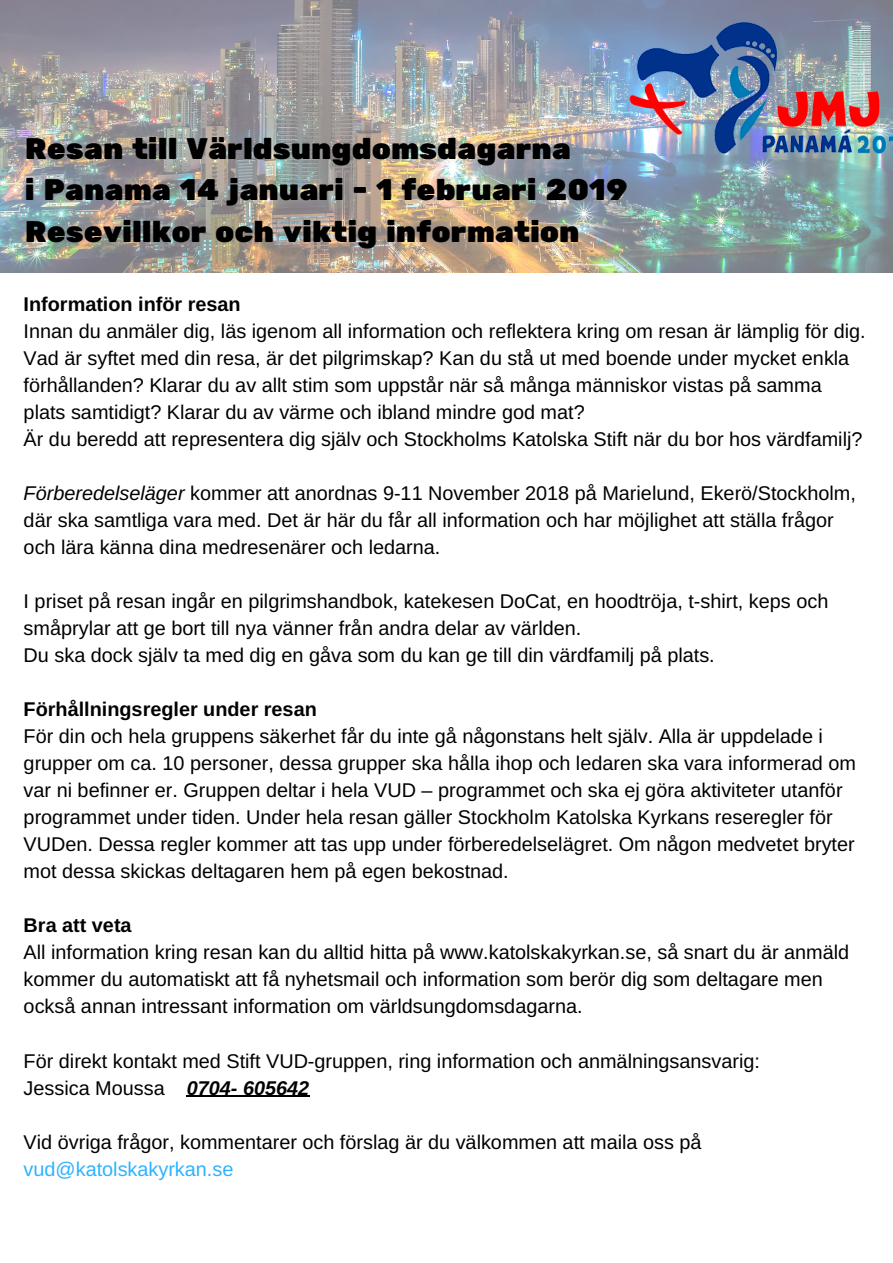
<style>
.page{position:relative;width:893px;height:1263px;background:#fff}
.page>*{position:absolute;margin:0;border:0;box-sizing:border-box;transform-origin:0 0}
.t1{font:29.85px/41.7px "Rubik One";color:#000}
.t2{font:19.8px/27px "Arimo";color:#000}
.t3{font:700 19.8px "Arimo";color:#000}
.t4{font:19.8px "Arimo";color:#2eb2ff}
.s1{font-style:italic}
.s2{font-weight:700;font-style:italic}
</style>
<div class="page">
<svg style="left:187px;top:1096px;width:122px;height:1px"></svg>
<img style="left:0;top:0;width:893px;height:272px">
<img style="left:620px;top:15px;width:273px;height:149px">
<h1 class="t1" style="left:25px;top:129px;width:605px">Resan till Världsungdomsdagarna<br>i Panama 14 januari - 1 februari 2019<br>Resevillkor och viktig information</h1>
<p class="t3" style="left:24px;top:293px;width:219px">Information inför resan</p>
<p class="t2" style="left:24px;top:317px;width:844px">Innan du anmäler dig, läs igenom all information och reflektera kring om resan är lämplig för dig.<br>Vad är syftet med din resa, är det pilgrimskap? Kan du stå ut med boende under mycket enkla förhållanden? Klarar du av allt stim som uppstår när så många människor vistas på samma plats samtidigt? Klarar du av värme och ibland mindre god mat?<br>Är du beredd att representera dig själv och Stockholms Katolska Stift när du bor hos värdfamilj?</p>
<p class="t2" style="left:24px;top:480px;width:834px"><span class="s1">Förberedelseläger</span> kommer att anordnas 9-11 November 2018 på Marielund, Ekerö/Stockholm, där ska samtliga vara med. Det är här du får all information och har möjlighet att ställa frågor och lära känna dina medresenärer och ledarna.</p>
<p class="t2" style="left:24px;top:588px;width:806px">I priset på resan ingår en pilgrimshandbok, katekesen DoCat, en hoodtröja, t-shirt, keps och småprylar att ge bort till nya vänner från andra delar av världen.<br>Du ska dock själv ta med dig en gåva som du kan ge till din värdfamilj på plats.</p>
<p class="t3" style="left:24px;top:698px;width:295px">Förhållningsregler under resan</p>
<p class="t2" style="left:24px;top:723px;width:834px">För din och hela gruppens säkerhet får du inte gå någonstans helt själv. Alla är uppdelade i grupper om ca. 10 personer, dessa grupper ska hålla ihop och ledaren ska vara informerad om var ni befinner er. Gruppen deltar i hela VUD – programmet och ska ej göra aktiviteter utanför programmet under tiden. Under hela resan gäller Stockholm Katolska Kyrkans reseregler för VUDen. Dessa regler kommer att tas upp under förberedelselägret. Om någon medvetet bryter mot dessa skickas deltagaren hem på egen bekostnad.</p>
<p class="t3" style="left:24px;top:914px;width:109px">Bra att veta</p>
<p class="t2" style="left:24px;top:939px;width:827px">All information kring resan kan du alltid hitta på www.katolskakyrkan.se, så snart du är anmäld kommer du automatiskt att få nyhetsmail och information som berör dig som deltagare men också annan intressant information om världsungdomsdagarna.</p>
<p class="t2" style="left:24px;top:1047px;width:738px">För direkt kontakt med Stift VUD-gruppen, ring information och anmälningsansvarig:<br>Jessica Moussa <span class="s2">0704- 605642</span></p>
<p class="t2" style="left:24px;top:1128px;width:679px">Vid övriga frågor, kommentarer och förslag är du välkommen att maila oss på</p>
<p class="t4" style="left:24px;top:1158px;width:211px">vud@katolskakyrkan.se</p>
</div>
